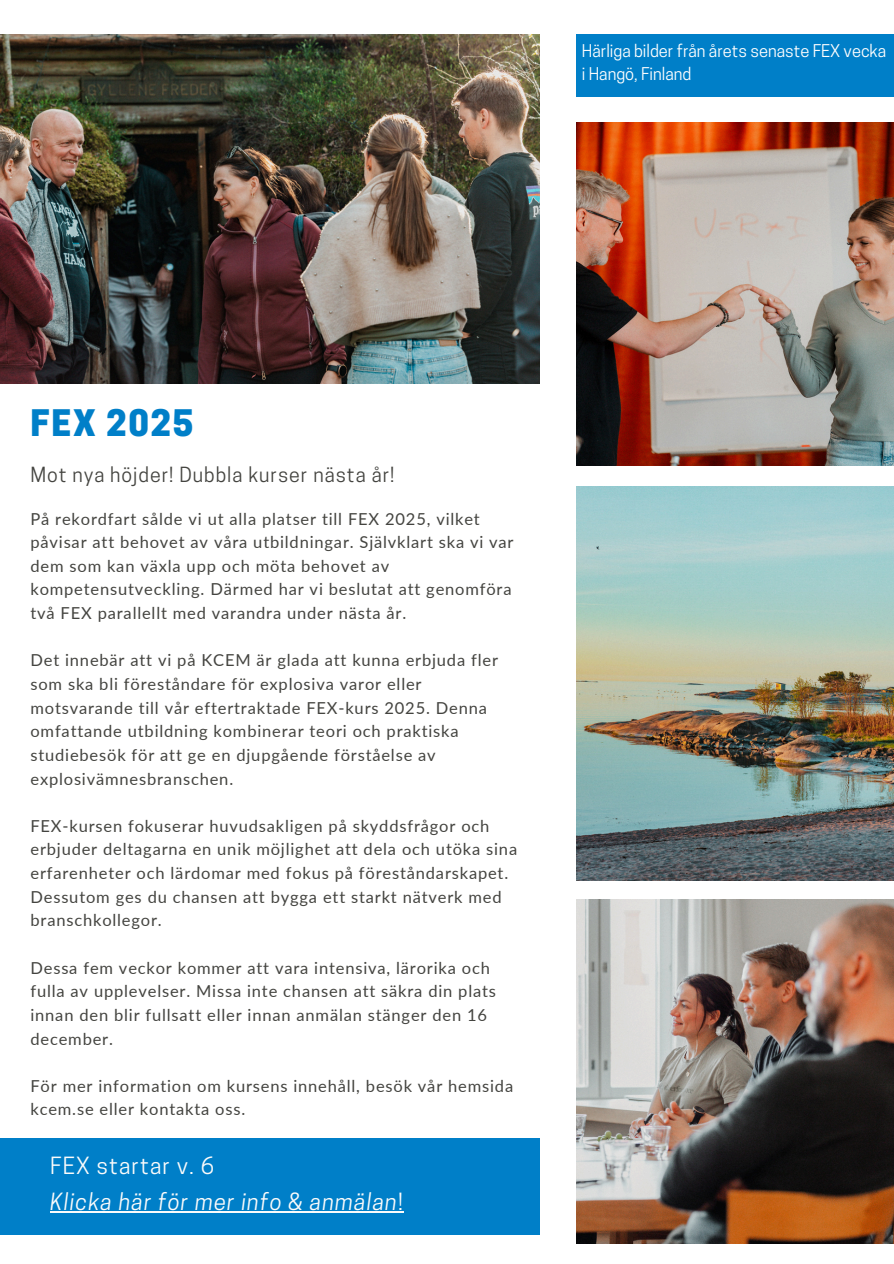
<style>
.page{position:relative;width:894px;height:1264px;background:#fff}
.page>*{position:absolute;margin:0;border:0;box-sizing:border-box;transform-origin:0 0}
.t1{font:800 34.35px "Cooper Hewitt";letter-spacing:.05em;color:#007fc8}
.t2{font:italic 22.2px/36px "Cooper Hewitt";letter-spacing:.05em;color:#fbfbfb}
.t3{font:19.65px "Cooper Hewitt";letter-spacing:.05em;color:#444440}
.t4{font:16.5px/23.7px "Lato";letter-spacing:.05em;color:#444440}
.t5{font:16.5px/22.5px "Cooper Hewitt";color:#fff}
.s1{font-style:normal}
</style>
<div class="page">
<div style="left:0;top:1138px;width:539px;height:96px;background:#007fc8"></div>
<hr style="left:50px;top:1211px;width:348px;height:1px;background:#fbfbfb">
<img style="left:0;top:34px;width:539px;height:349px">
<div style="left:576px;top:34px;width:317px;height:62px;background:#007fc8"></div>
<img style="left:576px;top:486px;width:317px;height:394px">
<img style="left:576px;top:122px;width:317px;height:344px">
<img style="left:576px;top:899px;width:317px;height:344px">
<p class="t5" style="left:581px;top:42px;width:306px">Härliga bilder från årets senaste FEX vecka i Hangö, Finland</p>
<p class="t1" style="left:30px;top:410px;width:164px">FEX 2025</p>
<p class="t3" style="left:30px;top:467px;width:365px">Mot nya höjder! Dubbla kurser nästa år!</p>
<p class="t4" style="left:30px;top:506px;width:484px">På rekordfart sålde vi ut alla platser till FEX 2025, vilket påvisar att behovet av våra utbildningar. Självklart ska vi var dem som kan växla upp och möta behovet av kompetensutveckling. Därmed har vi beslutat att genomföra två FEX parallellt med varandra under nästa år.</p>
<p class="t4" style="left:30px;top:648px;width:469px">Det innebär att vi på KCEM är glada att kunna erbjuda fler som ska bli föreståndare för explosiva varor eller motsvarande till vår eftertraktade FEX-kurs 2025. Denna omfattande utbildning kombinerar teori och praktiska studiebesök för att ge en djupgående förståelse av explosivämnesbranschen.</p>
<h2 class="t4" style="left:30px;top:813px;width:488px">FEX-kursen fokuserar huvudsakligen på skyddsfrågor och erbjuder deltagarna en unik möjlighet att dela och utöka sina erfarenheter och lärdomar med fokus på föreståndarskapet.<br>Dessutom ges du chansen att bygga ett starkt nätverk med branschkollegor.</h2>
<p class="t4" style="left:30px;top:955px;width:467px">Dessa fem veckor kommer att vara intensiva, lärorika och fulla av upplevelser. Missa inte chansen att säkra din plats innan den blir fullsatt eller innan anmälan stänger den 16 december.</p>
<h4 class="t4" style="left:30px;top:1073px;width:484px">För mer information om kursens innehåll, besök vår hemsida kcem.se eller kontakta oss.</h4>
<p class="t2" style="left:50px;top:1150px;width:354px"><span class="s1">FEX startar v. 6<br></span>Klicka här för mer info &amp; anmälan<span class="s1">!</span></p>
</div>
